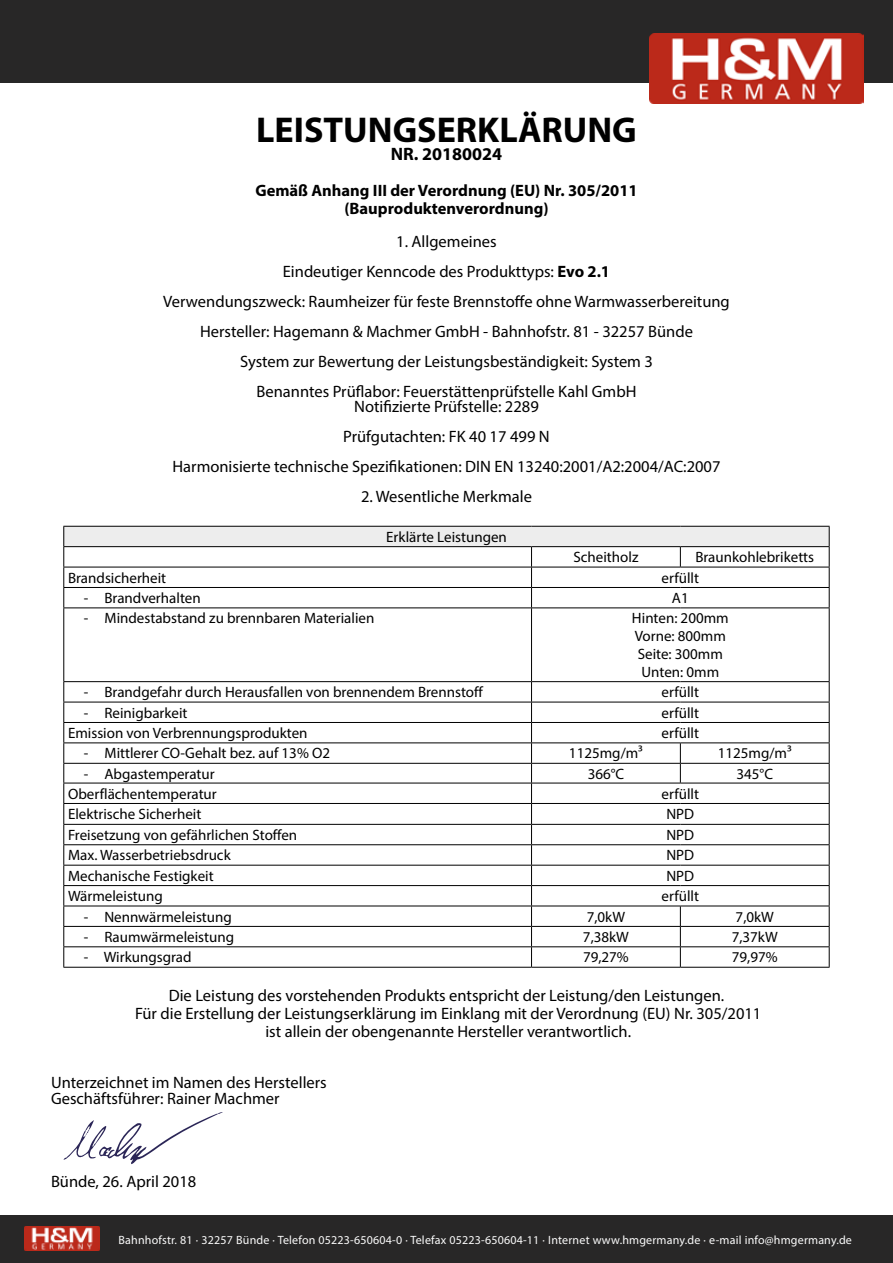
<style>
.page{position:relative;width:893px;height:1263px;background:#fff}
.page>*{position:absolute;margin:0;border:0;box-sizing:border-box;transform-origin:0 0}
.t1{font:700 36px "Myriad Pro";color:#000}
.t2{font:700 18px "Myriad Pro";color:#000}
.t3{font:16.5px/30px "Myriad Pro";color:#000;text-align:center}
.t4{font:700 16.5px/18px "Myriad Pro";color:#000;text-align:center}
.t5{font:15px/18px "Myriad Pro";color:#000;text-align:center}
.t6{font:12px "Myriad Pro";letter-spacing:.015em;color:#fbfbfb}
.s1{font-weight:700}
</style>
<div class="page">
<div style="left:64px;top:526px;width:765px;height:21px;background:#ededed"></div>
<svg style="left:64px;top:547px;width:765px;height:60px"></svg>
<svg style="left:64px;top:608px;width:765px;height:359px"></svg>
<hr style="left:63px;top:526px;width:468px;height:1px;background:#000">
<hr style="left:531px;top:526px;width:149px;height:1px;background:#000">
<hr style="left:680px;top:526px;width:150px;height:1px;background:#000">
<hr style="left:63px;top:546px;width:468px;height:1px;background:#000">
<hr style="left:531px;top:546px;width:149px;height:1px;background:#000">
<hr style="left:680px;top:546px;width:150px;height:1px;background:#000">
<svg style="left:680px;top:547px;width:1px;height:20px"></svg>
<hr style="left:63px;top:567px;width:468px;height:1px;background:#000">
<hr style="left:531px;top:567px;width:149px;height:1px;background:#000">
<hr style="left:680px;top:567px;width:150px;height:1px;background:#000">
<hr style="left:63px;top:587px;width:468px;height:1px;background:#000">
<svg style="left:63px;top:527px;width:1px;height:80px"></svg>
<hr style="left:531px;top:587px;width:149px;height:1px;background:#000">
<svg style="left:531px;top:547px;width:1px;height:60px"></svg>
<hr style="left:680px;top:587px;width:150px;height:1px;background:#000">
<svg style="left:829px;top:527px;width:1px;height:80px"></svg>
<hr style="left:63px;top:607px;width:468px;height:1px;background:#000">
<hr style="left:63px;top:608px;width:1px;height:73px;background:#000">
<hr style="left:531px;top:607px;width:149px;height:1px;background:#000">
<hr style="left:531px;top:608px;width:1px;height:73px;background:#000">
<hr style="left:680px;top:607px;width:150px;height:1px;background:#000">
<hr style="left:829px;top:608px;width:1px;height:73px;background:#000">
<hr style="left:63px;top:681px;width:468px;height:1px;background:#000">
<hr style="left:531px;top:681px;width:149px;height:1px;background:#000">
<hr style="left:680px;top:681px;width:150px;height:1px;background:#000">
<hr style="left:63px;top:702px;width:468px;height:1px;background:#000">
<hr style="left:531px;top:702px;width:149px;height:1px;background:#000">
<hr style="left:680px;top:702px;width:150px;height:1px;background:#000">
<hr style="left:63px;top:722px;width:468px;height:1px;background:#000">
<hr style="left:531px;top:722px;width:149px;height:1px;background:#000">
<hr style="left:680px;top:722px;width:150px;height:1px;background:#000">
<hr style="left:63px;top:742px;width:468px;height:1px;background:#000">
<hr style="left:531px;top:742px;width:149px;height:1px;background:#000">
<hr style="left:680px;top:742px;width:150px;height:1px;background:#000">
<hr style="left:63px;top:763px;width:468px;height:1px;background:#000">
<hr style="left:531px;top:763px;width:149px;height:1px;background:#000">
<hr style="left:680px;top:763px;width:150px;height:1px;background:#000">
<svg style="left:680px;top:743px;width:1px;height:40px"></svg>
<hr style="left:63px;top:783px;width:468px;height:1px;background:#000">
<hr style="left:531px;top:783px;width:149px;height:1px;background:#000">
<hr style="left:680px;top:783px;width:150px;height:1px;background:#000">
<hr style="left:63px;top:803px;width:468px;height:1px;background:#000">
<hr style="left:531px;top:803px;width:149px;height:1px;background:#000">
<hr style="left:680px;top:803px;width:150px;height:1px;background:#000">
<hr style="left:63px;top:824px;width:468px;height:1px;background:#000">
<hr style="left:531px;top:824px;width:149px;height:1px;background:#000">
<hr style="left:680px;top:824px;width:150px;height:1px;background:#000">
<hr style="left:63px;top:844px;width:468px;height:1px;background:#000">
<hr style="left:531px;top:844px;width:149px;height:1px;background:#000">
<hr style="left:680px;top:844px;width:150px;height:1px;background:#000">
<hr style="left:63px;top:865px;width:468px;height:1px;background:#000">
<hr style="left:531px;top:865px;width:149px;height:1px;background:#000">
<hr style="left:680px;top:865px;width:150px;height:1px;background:#000">
<hr style="left:63px;top:885px;width:468px;height:1px;background:#000">
<hr style="left:531px;top:885px;width:149px;height:1px;background:#000">
<hr style="left:680px;top:885px;width:150px;height:1px;background:#000">
<hr style="left:63px;top:906px;width:468px;height:1px;background:#000">
<hr style="left:531px;top:906px;width:149px;height:1px;background:#000">
<hr style="left:680px;top:906px;width:150px;height:1px;background:#000">
<hr style="left:63px;top:926px;width:468px;height:1px;background:#000">
<hr style="left:531px;top:926px;width:149px;height:1px;background:#000">
<hr style="left:680px;top:926px;width:150px;height:1px;background:#000">
<hr style="left:63px;top:946px;width:468px;height:1px;background:#000">
<svg style="left:63px;top:682px;width:1px;height:285px"></svg>
<hr style="left:531px;top:946px;width:149px;height:1px;background:#000">
<svg style="left:531px;top:682px;width:1px;height:285px"></svg>
<hr style="left:680px;top:946px;width:150px;height:1px;background:#000">
<svg style="left:680px;top:906px;width:1px;height:61px"></svg>
<svg style="left:829px;top:682px;width:1px;height:285px"></svg>
<hr style="left:63px;top:967px;width:468px;height:1px;background:#000">
<hr style="left:531px;top:967px;width:149px;height:1px;background:#000">
<hr style="left:680px;top:967px;width:150px;height:1px;background:#000">
<svg style="left:64px;top:1112px;width:159px;height:52px"></svg>
<div style="left:0;top:1215px;width:893px;height:48px;background:#282727"></div>
<img style="left:24px;top:1226px;width:76px;height:25px">
<div style="left:0;top:0;width:893px;height:83px;background:#282727"></div>
<img style="left:649px;top:34px;width:215px;height:70px">
<h1 class="t1" style="left:256px;top:106px;width:382px">LEISTUNGSERKLÄRUNG</h1>
<p class="t2" style="left:391px;top:142px;width:113px">NR. 20180024</p>
<p class="t4" style="left:255px;top:181px;width:384px">Gemäß Anhang III der Verordnung (EU) Nr. 305/2011 (Bauproduktenverordnung)</p>
<p class="t3" style="left:163px;top:226px;width:568px">1. Allgemeines<br>Eindeutiger Kenncode des Produkttyps: <span class="s1">Evo 2.1<br></span>Verwendungszweck: Raumheizer für feste Brennstoffe ohne Warmwasserbereitung Hersteller: Hagemann &amp; Machmer GmbH - Bahnhofstr. 81 - 32257 Bünde<br>System zur Bewertung der Leistungsbeständigkeit: System 3<br>Benanntes Prüflabor: Feuerstättenprüfstelle Kahl GmbH</p>
<p class="t3" style="left:172px;top:391px;width:549px">Notifizierte Prüfstelle: 2289<br>Prüfgutachten: FK 40 17 499 N<br>Harmonisierte technische Spezifikationen: DIN EN 13240:2001/A2:2004/AC:2007</p>
<p class="t3" style="left:361px;top:481px;width:172px">2. Wesentliche Merkmale</p>
<p class="t5" style="left:386px;top:527px;width:122px">Erklärte Leistungen</p>
<p class="t5" style="left:573px;top:548px;width:67px">Scheitholz</p>
<p class="t5" style="left:695px;top:548px;width:120px">Braunkohlebriketts</p>
<p class="t5" style="left:68px;top:568px;width:100px">Brandsicherheit</p>
<p class="t5" style="left:662px;top:568px;width:39px">erfüllt</p>
<p class="t5" style="left:84px;top:589px;width:118px">- Brandverhalten</p>
<p class="t5" style="left:672px;top:589px;width:18px">A1</p>
<p class="t5" style="left:84px;top:609px;width:292px">- Mindestabstand zu brennbaren Materialien</p>
<p class="t5" style="left:632px;top:609px;width:98px">Hinten: 200mm<br>Vorne: 800mm<br>Seite: 300mm<br>Unten: 0mm</p>
<p class="t5" style="left:84px;top:683px;width:400px">- Brandgefahr durch Herausfallen von brennendem Brennstoff</p>
<p class="t5" style="left:662px;top:683px;width:39px">erfüllt</p>
<p class="t5" style="left:84px;top:703px;width:105px">- Reinigbarkeit</p>
<p class="t5" style="left:662px;top:703px;width:39px">erfüllt</p>
<p class="t5" style="left:68px;top:724px;width:241px">Emission von Verbrennungsprodukten</p>
<p class="t5" style="left:662px;top:724px;width:39px">erfüllt</p>
<p class="t5" style="left:84px;top:744px;width:248px">- Mittlerer CO-Gehalt bez. auf 13% O2</p>
<p class="t5" style="left:569px;top:744px;width:75px">1125mg/m³</p>
<p class="t5" style="left:718px;top:744px;width:75px">1125mg/m³</p>
<p class="t5" style="left:84px;top:764px;width:132px">- Abgastemperatur</p>
<p class="t5" style="left:588px;top:764px;width:38px">366°C</p>
<p class="t5" style="left:736px;top:764px;width:38px">345°C</p>
<p class="t5" style="left:68px;top:784px;width:150px">Oberflächentemperatur</p>
<p class="t5" style="left:662px;top:784px;width:39px">erfüllt</p>
<p class="t5" style="left:68px;top:805px;width:135px">Elektrische Sicherheit</p>
<p class="t5" style="left:666px;top:805px;width:29px">NPD</p>
<p class="t5" style="left:68px;top:826px;width:231px">Freisetzung von gefährlichen Stoffen</p>
<p class="t5" style="left:666px;top:826px;width:29px">NPD</p>
<p class="t5" style="left:68px;top:846px;width:164px">Max. Wasserbetriebsdruck</p>
<p class="t5" style="left:666px;top:846px;width:29px">NPD</p>
<p class="t5" style="left:68px;top:866px;width:147px">Mechanische Festigkeit</p>
<p class="t5" style="left:666px;top:866px;width:29px">NPD</p>
<p class="t5" style="left:68px;top:887px;width:96px">Wärmeleistung</p>
<p class="t5" style="left:662px;top:887px;width:39px">erfüllt</p>
<p class="t5" style="left:84px;top:907px;width:149px">- Nennwärmeleistung</p>
<p class="t5" style="left:587px;top:907px;width:40px">7,0kW</p>
<p class="t5" style="left:736px;top:907px;width:40px">7,0kW</p>
<p class="t5" style="left:84px;top:928px;width:152px">- Raumwärmeleistung</p>
<p class="t5" style="left:583px;top:928px;width:47px">7,38kW</p>
<p class="t5" style="left:732px;top:928px;width:47px">7,37kW</p>
<p class="t5" style="left:84px;top:948px;width:109px">- Wirkungsgrad</p>
<p class="t5" style="left:583px;top:948px;width:47px">79,27%</p>
<p class="t5" style="left:732px;top:948px;width:47px">79,97%</p>
<p class="t3" style="left:135px;top:986px;width:628px;line-height:18px">Die Leistung des vorstehenden Produkts entspricht der Leistung/den Leistungen.<br>Für die Erstellung der Leistungserklärung im Einklang mit der Verordnung (EU) Nr. 305/2011 ist allein der obengenannte Hersteller verantwortlich.</p>
<p class="t3" style="left:51px;top:1073px;width:277px;line-height:16.5px;text-align:left">Unterzeichnet im Namen des Herstellers<br>Geschäftsführer: Rainer Machmer</p>
<p class="t3" style="left:51px;top:1166px;width:147px">Bünde, 26. April 2018</p>
<p class="t6" style="left:119px;top:1232px;width:735px">Bahnhofstr. 81 · 32257 Bünde · Telefon 05223-650604-0 · Telefax 05223-650604-11 · Internet www.hmgermany.de · e-mail info@hmgermany.de</p>
</div>
